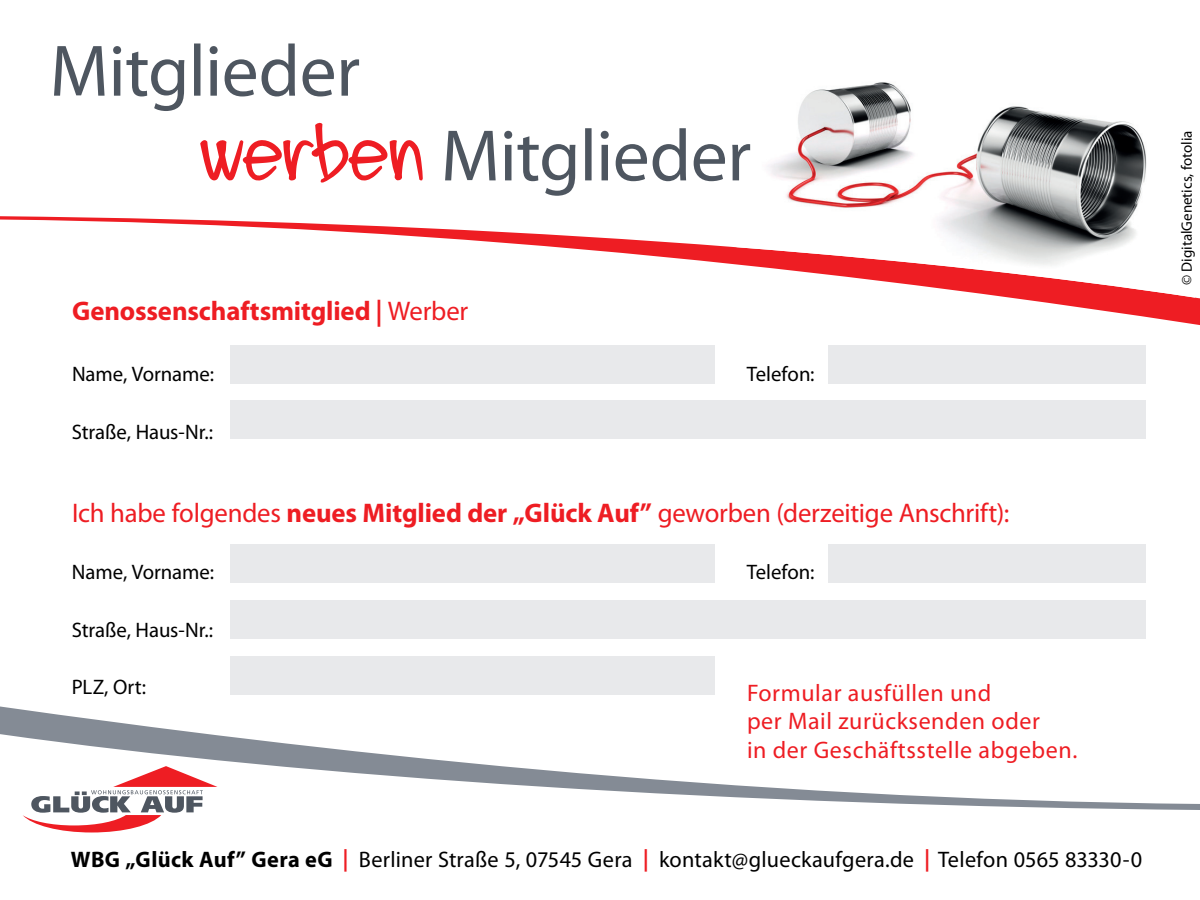
<style>
.page{position:relative;width:1200px;height:900px;background:#fff}
.page>*{position:absolute;margin:0;border:0;box-sizing:border-box;transform-origin:0 0}
.t1{font:27px "Myriad Pro";letter-spacing:-.01em;color:#ee1d23}
.t2{font:700 27px "Myriad Pro";letter-spacing:-.005em;color:#ee1d23}
.t3{font:24px/28.8px "Myriad Pro";letter-spacing:.025em;color:#ee1d23}
.t4{font:22.5px "Myriad Pro";letter-spacing:.015em;color:#000}
.t5{font:21px "Myriad Pro";color:#000}
.t6{font:15px "Myriad Pro";color:#000}
.s1{font-stretch:condensed}
.s2{font-weight:400}
.s3{font-weight:700}
.s4{font-weight:700;font-stretch:condensed;color:#ee1d23}
</style>
<div class="page">
<svg style="left:1013px;top:298px;width:187px;height:27px"></svg>
<svg style="left:0;top:706px;width:1200px;height:104px"></svg>
<svg style="left:0;top:216px;width:1197px;height:82px"></svg>
<img style="left:736px;top:82px;width:459px;height:216px">
<svg style="left:445px;top:128px;width:305px;height:68px"></svg>
<svg style="left:200px;top:122px;width:223px;height:61px"></svg>
<svg style="left:54px;top:44px;width:305px;height:67px"></svg>
<svg style="left:22px;top:766px;width:195px;height:66px"></svg>
<div style="left:230px;top:346px;width:485px;height:38px;background:#e8e9eb"></div>
<div style="left:230px;top:544px;width:485px;height:39px;background:#e8e9eb"></div>
<div style="left:828px;top:346px;width:318px;height:38px;background:#e8e9eb"></div>
<div style="left:828px;top:544px;width:318px;height:39px;background:#e8e9eb"></div>
<div style="left:230px;top:400px;width:916px;height:39px;background:#e8e9eb"></div>
<div style="left:230px;top:601px;width:916px;height:38px;background:#e8e9eb"></div>
<div style="left:230px;top:657px;width:485px;height:38px;background:#e8e9eb"></div>
<p class="t2" style="left:72px;top:294px;width:398px">Genossenschaftsmitglied <span class="s1">|</span> <span class="s2">Werber</span></p>
<p class="t5" style="left:72px;top:361px;width:144px">Name, Vorname:</p>
<p class="t5" style="left:747px;top:361px;width:69px">Telefon:</p>
<p class="t5" style="left:72px;top:419px;width:143px">Straße, Haus-Nr.:</p>
<p class="t1" style="left:72px;top:496px;width:939px">Ich habe folgendes <span class="s3">neues Mitglied der „Glück Auf”</span> geworben (derzeitige Anschrift):</p>
<p class="t5" style="left:72px;top:559px;width:144px">Name, Vorname:</p>
<p class="t5" style="left:747px;top:559px;width:69px">Telefon:</p>
<p class="t5" style="left:72px;top:617px;width:143px">Straße, Haus-Nr.:</p>
<p class="t5" style="left:72px;top:674px;width:76px">PLZ, Ort:</p>
<p class="t3" style="left:747px;top:678px;width:332px">Formular ausfüllen und<br>per Mail zurücksenden oder<br>in der Geschäftsstelle abgeben.</p>
<p class="t4" style="left:71px;top:846px;width:1073px"><span class="s3">WBG „Glück Auf” Gera eG</span> <span class="s4">|</span> Berliner Straße 5, 07545 Gera <span class="s4">|</span> kontakt@glueckaufgera.de <span class="s4">|</span> Telefon 0565 83330-0</p>
<p class="t6" style="left:1177px;top:285px;width:156px;rotate:-90deg">© DigitalGenetics, fotolia</p>
</div>
